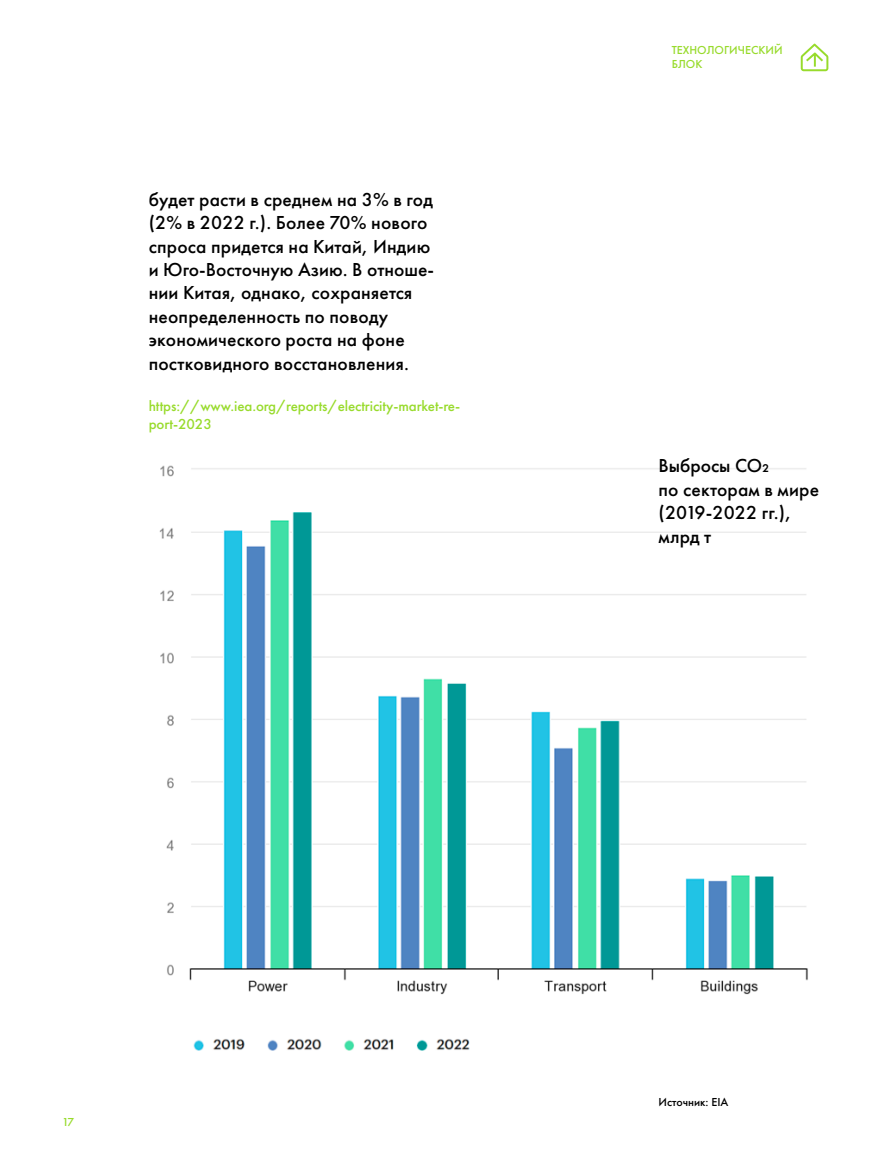
<style>
.page{position:relative;width:872px;height:1170px;background:#fff}
.page>*{position:absolute;margin:0;border:0;box-sizing:border-box;transform-origin:0 0}
.t1{font:500 19.5px/23.4px "Futura PT";letter-spacing:.01em;color:#000}
.t2{font:500 15px/18px "Futura PT";letter-spacing:-.005em;color:#98db2c}
.t3{font:500 12px/14.4px "Futura PT";color:#98db2c}
.t4{font:500 12px "Futura PT";color:#000}
</style>
<div class="page">
<svg style="left:800px;top:43px;width:28px;height:28px"></svg>
<img style="left:159px;top:465px;width:649px;height:586px">
<p class="t1" style="left:149px;top:187px;width:287px">будет расти в среднем на 3% в год (2% в 2022 г.). Более 70% нового спроса придется на Китай, Индию и Юго-Восточную Азию. В отноше&shy;нии Китая, однако, сохраняется неопределенность по поводу экономического роста на фоне постковидного восстановления.</p>
<p class="t2" style="left:149px;top:397px;width:313px">https://www.iea.org/reports/electricity-market-re&shy;port-2023</p>
<p class="t3" style="left:672px;top:42px;width:112px">ТЕХНОЛОГИЧЕСКИЙ<br>БЛОК</p>
<p class="t1" style="left:658px;top:454px;width:162px">Выбросы СО₂<br>по секторам в мире (2019-2022 гг.), млрд т</p>
<p class="t3" style="left:62px;top:1115px;width:13px">17</p>
<p class="t4" style="left:658px;top:1094px;width:71px">Источник: EIA</p>
</div>
